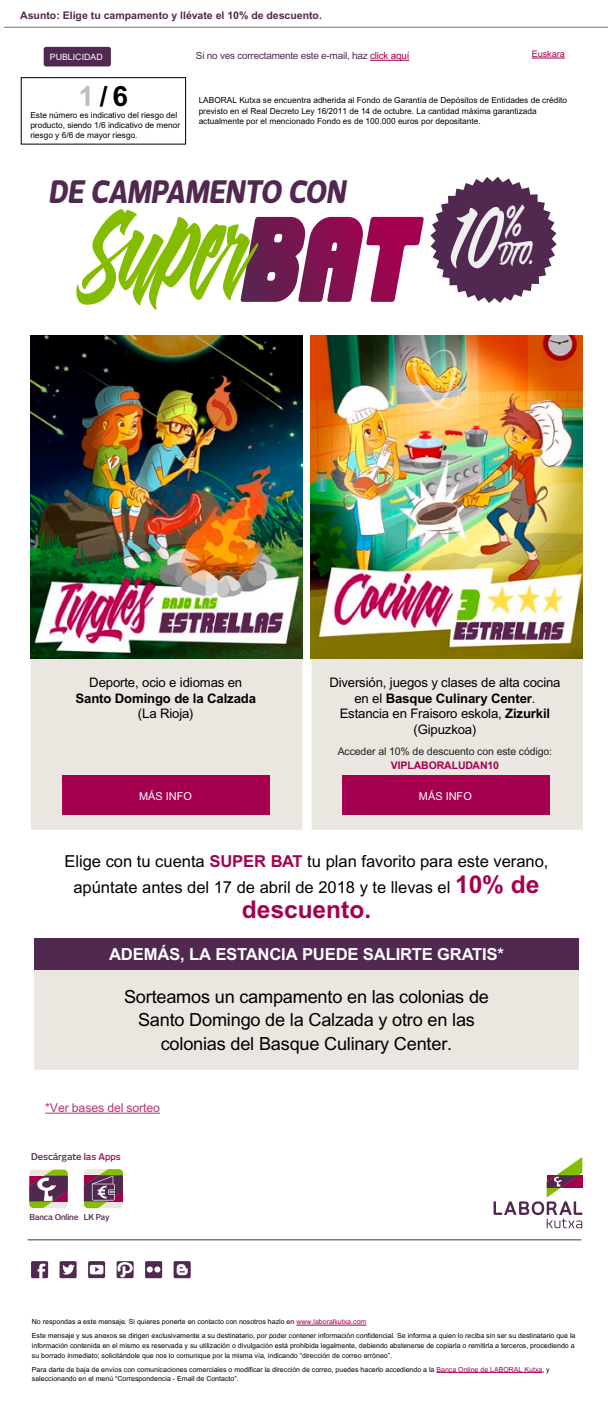
<style>
.page{position:relative;width:613px;height:1405px;background:#fff}
.page>*{position:absolute;margin:0;border:0;box-sizing:border-box;transform-origin:0 0}
.t1{font:77.26px "Axewell Fontstyle";color:#efefef;scale:.85 1}
.t2{font:44.8px "Axewell Fontstyle";color:#efefef;scale:.85 1}
.t3{font:italic 800 30.54px "New June";color:#51284f;scale:.84 1}
.t4{font:28.44px "Axewell Fontstyle";color:#efefef;scale:.85 1}
.t5{font:700 28px "Arial";color:#000}
.t6{font:700 24.5px "Arial";color:#a50050}
.t7{font:18.11px/23.3px "Arial";letter-spacing:-.01em;color:#000;text-align:center}
.t8{font:700 16.62px "Arial";letter-spacing:-.01em;color:#fff}
.t9{font:16.45px/25.4px "Arial";color:#000;text-align:center}
.t10{font:13.12px/15.8px "Arial";letter-spacing:-.01em;color:#000;text-align:center}
.t11{font:700 13.12px "Arial";letter-spacing:-.01em;color:#000}
.t12{font:12.25px "Arial";letter-spacing:-.01em;color:#b73373}
.t13{font:10.94px "Arial";color:#fff}
.t14{font:700 10.5px "Arial";color:#51284f}
.t15{font:10.5px "Arial";letter-spacing:-.01em;color:#1f1e21}
.t16{font:700 10.5px "Arial";letter-spacing:-.01em;color:#a50050}
.t17{font:9.89px "Arial";letter-spacing:-.02em;color:#51284f}
.t18{font:600 9.19px "New June";letter-spacing:-.01em;color:#51284f}
.t19{font:9.01px "Arial";color:#a50050}
.t20{font:8.75px "Arial";color:#fff}
.t21{font:8.31px/9.6px "Arial";color:#000}
.t22{font:600 8.05px "New June";letter-spacing:-.02em;color:#51284f}
.t23{font:7px/9.6px "Arial";color:#000}
.s1{color:#a50050}
.s2{color:#bdbdbd}
.s3{font-weight:700}
.s4{font-weight:700;color:#a50050}
.s5{font-weight:700;font-size:24.5px;color:#a50050}
</style>
<div class="page">
<svg style="left:430px;top:177px;width:126px;height:126px"></svg>
<div style="left:31px;top:335px;width:551px;height:494px;background:#eae7e0"></div>
<div style="left:34px;top:938px;width:544px;height:131px;background:#eae7e0"></div>
<div style="left:34px;top:938px;width:544px;height:32px;background:#51284f"></div>
<svg style="left:76px;top:209px;width:347px;height:101px"></svg>
<hr style="left:296px;top:1324px;width:70px;height:1px;background:#a50050">
<hr style="left:436px;top:1371px;width:106px;height:1px;background:#a50050">
<div style="left:62px;top:774px;width:207px;height:40px;background:#a50050"></div>
<div style="left:342px;top:774px;width:207px;height:40px;background:#a50050"></div>
<div style="left:44px;top:47px;width:67px;height:19px;background:#51284f;border-radius:2px"></div>
<hr style="left:531px;top:58px;width:34px;height:1px;background:#a50050">
<hr style="left:370px;top:60px;width:39px;height:1px;background:#a50050">
<hr style="left:4px;top:27px;width:604px;height:1px;background:#717274">
<div style="left:21px;top:77px;width:165px;height:67px;border:1px solid #000"></div>
<hr style="left:45px;top:1112px;width:115px;height:1px;background:#b73373">
<svg style="left:88px;top:1260px;width:17px;height:17px"></svg>
<svg style="left:90px;top:1264px;width:13px;height:10px"></svg>
<svg style="left:173px;top:1260px;width:18px;height:17px"></svg>
<svg style="left:177px;top:1263px;width:11px;height:11px"></svg>
<svg style="left:31px;top:1261px;width:17px;height:16px"></svg>
<svg style="left:145px;top:1260px;width:17px;height:17px"></svg>
<svg style="left:147px;top:1266px;width:13px;height:6px"></svg>
<svg style="left:60px;top:1260px;width:17px;height:17px"></svg>
<svg style="left:62px;top:1264px;width:13px;height:10px"></svg>
<svg style="left:117px;top:1260px;width:17px;height:17px"></svg>
<svg style="left:117px;top:1261px;width:16px;height:16px"></svg>
<svg style="left:29px;top:1169px;width:39px;height:38px"></svg>
<svg style="left:493px;top:1157px;width:89px;height:71px"></svg>
<hr style="left:28px;top:1239px;width:553px;height:1px;background:#51284f">
<svg style="left:84px;top:1169px;width:39px;height:38px"></svg>
<div style="left:302px;top:327px;width:9px;height:513px;background:#fff"></div>
<img style="left:311px;top:335px;width:271px;height:323px">
<img style="left:31px;top:335px;width:271px;height:323px">
<h3 class="t14" style="left:20px;top:9px;width:303px">Asunto: Elige tu campamento y llévate el 10% de descuento.</h3>
<p class="t20" style="left:50px;top:52px;width:54px">PUBLICIDAD</p>
<h3 class="t17" style="left:196px;top:50px;width:215px">Si no ves correctamente este e-mail, haz <span class="s1">click aquí</span></h3>
<p class="t19" style="left:531px;top:49px;width:35px">Euskara</p>
<h3 class="t5" style="left:79px;top:79px;width:51px"><span class="s2">1</span>/6</h3>
<p class="t21" style="left:30px;top:111px;width:151px">Este número es indicativo del riesgo del producto, siendo 1/6 indicativo de menor riesgo y 6/6 de mayor riesgo.</p>
<p class="t21" style="left:199px;top:95px;width:370px;line-height:10.5px">LABORAL Kutxa se encuentra adherida al Fondo de Garantía de Depósitos de Entidades de crédito previsto en el Real Decreto Ley 16/2011 de 14 de octubre. La cantidad máxima garantizada actualmente por el mencionado Fondo es de 100.000 euros por depositante.</p>
<h3 class="t3" style="left:48px;top:174px;width:361px">DE CAMPAMENTO CON</h3>
<h2 class="t2" style="left:504px;top:191px;width:23px">%</h2>
<h3 class="t4" style="left:498px;top:234px;width:43px">DTO.</h3>
<h1 class="t1" style="left:445px;top:188px;width:64px">10</h1>
<h3 class="t10" style="left:89px;top:674px;width:154px">Deporte, ocio e idiomas en</h3>
<h3 class="t11" style="left:75px;top:690px;width:182px">Santo Domingo de la Calzada</h3>
<h3 class="t10" style="left:138px;top:706px;width:57px">(La Rioja)</h3>
<h3 class="t10" style="left:329px;top:674px;width:233px">Diversión, juegos y clases de alta cocina en el <span class="s3">Basque Culinary Center</span>.<br>Estancia en Fraisoro eskola, <span class="s3">Zizurkil </span>(Gipuzkoa)</h3>
<h3 class="t15" style="left:337px;top:745px;width:216px">Acceder al 10% de descuento con este código:</h3>
<h3 class="t16" style="left:390px;top:759px;width:110px">VIPLABORALUDAN10</h3>
<h3 class="t13" style="left:139px;top:789px;width:54px">MÁS INFO</h3>
<h3 class="t13" style="left:419px;top:789px;width:54px">MÁS INFO</h3>
<h3 class="t9" style="left:64px;top:849px;width:485px">Elige con tu cuenta <span class="s4">SUPER BAT</span> tu plan favorito para este verano, apúntate antes del 17 de abril de 2018 y te llevas el <span class="s5">10% de</span></h3>
<h3 class="t6" style="left:242px;top:894px;width:131px">descuento.</h3>
<h3 class="t8" style="left:109px;top:944px;width:396px">ADEMÁS, LA ESTANCIA PUEDE SALIRTE GRATIS*</h3>
<h3 class="t7" style="left:124px;top:985px;width:366px">Sorteamos un campamento en las colonias de<br>Santo Domingo de la Calzada y otro en las colonias del Basque Culinary Center.</h3>
<h3 class="t12" style="left:45px;top:1100px;width:116px">*Ver bases del sorteo</h3>
<h3 class="t18" style="left:31px;top:1151px;width:91px">Descárgate <span class="s1">las Apps</span></h3>
<p class="t22" style="left:29px;top:1212px;width:82px">Banca Online LK Pay</p>
<p class="t23" style="left:32px;top:1314px;width:545px;line-height:14px">No respondas a este mensaje. Si quieres ponerte en contacto con nosotros hazlo en <span class="s1">www.laboralkutxa.com<br></span>Este mensaje y sus anexos se dirigen exclusivamente a su destinatario, por poder contener información confidencial. Se informa a quien lo reciba sin ser su destinatario que la</p>
<p class="t23" style="left:32px;top:1340px;width:544px">información contenida en el mismo es reservada y su utilización o divulgación está prohibida legalmente, debiendo abstenerse de copiarla o remitirla a terceros, procediendo a su borrado inmediato; solicitándole que nos lo comunique por la misma vía, indicando “dirección de correo erróneo”.</p>
<p class="t23" style="left:32px;top:1364px;width:519px">Para darte de baja de envíos con comunicaciones comerciales o modificar la dirección de correo, puedes hacerlo accediendo a la <span class="s1">Banca Online de LABORAL Kutxa</span>, y seleccionando en el menú “Correspondencia - Email de Contacto”.</p>
</div>
